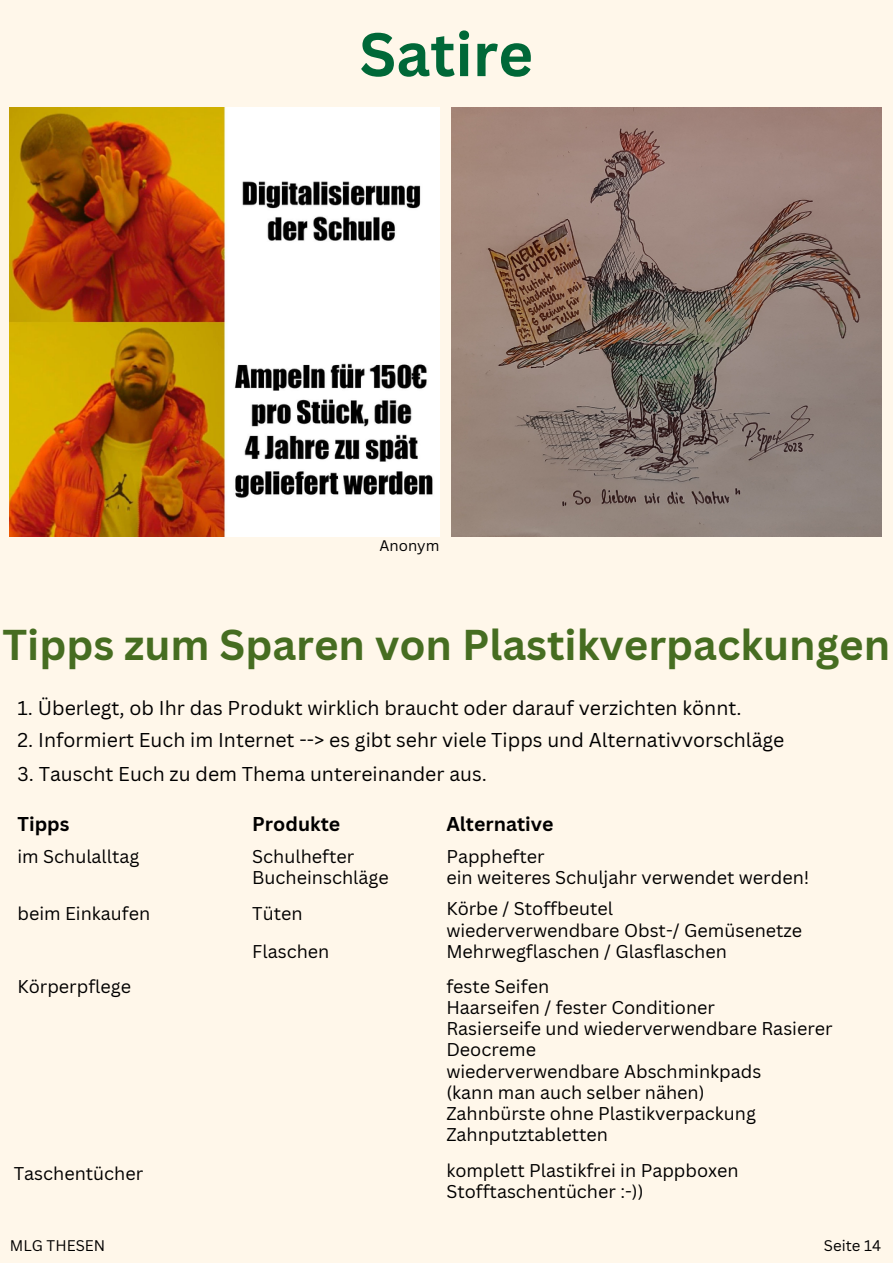
<style>
.page{position:relative;width:893px;height:1264px;background:#fff}
.page>*{position:absolute;margin:0;border:0;box-sizing:border-box;transform-origin:0 0}
.t1{font:700 60px "Canva Sans";color:#006838}
.t2{font:700 42px "Canva Sans";color:#466d21}
.t3{font:19.5px "Canva Sans";color:#000}
.t4{font:700 19.5px "Canva Sans";color:#000}
.t5{font:18px "Canva Sans";color:#000}
.t6{font:15px "Canva Sans";color:#000}
.t7{font:14.85px "Canva Sans";color:#000}
</style>
<div class="page">
<div style="left:0;top:0;width:892px;height:1262px;background:#fff7ea"></div>
<img style="left:10px;top:107px;width:429px;height:430px">
<img style="left:451px;top:107px;width:430px;height:430px">
<p class="t1" style="left:359px;top:12px;width:175px">Satire</p>
<p class="t7" style="left:379px;top:535px;width:61px">Anonym</p>
<p class="t2" style="left:2px;top:615px;width:889px">Tipps zum Sparen von Plastikverpackungen</p>
<p class="t3" style="left:18px;top:694px;width:725px">1. Überlegt, ob Ihr das Produkt wirklich braucht oder darauf verzichten könnt.</p>
<p class="t3" style="left:18px;top:726px;width:768px">2. Informiert Euch im Internet --&gt; es gibt sehr viele Tipps und Alternativvorschläge</p>
<p class="t3" style="left:18px;top:759px;width:471px">3. Tauscht Euch zu dem Thema untereinander aus.</p>
<p class="t4" style="left:18px;top:810px;width:53px">Tipps</p>
<p class="t4" style="left:446px;top:810px;width:109px">Alternative</p>
<p class="t5" style="left:18px;top:843px;width:123px">im Schulalltag</p>
<p class="t5" style="left:252px;top:843px;width:103px">Schulhefter</p>
<p class="t5" style="left:252px;top:864px;width:138px">Bucheinschläge</p>
<p class="t4" style="left:252px;top:810px;width:89px">Produkte</p>
<p class="t5" style="left:446px;top:843px;width:100px">Papphefter</p>
<p class="t5" style="left:446px;top:864px;width:364px">ein weiteres Schuljahr verwendet werden!</p>
<p class="t5" style="left:18px;top:901px;width:134px">beim Einkaufen</p>
<p class="t5" style="left:252px;top:901px;width:52px">Tüten</p>
<p class="t5" style="left:446px;top:896px;width:168px">Körbe / Stoffbeutel</p>
<p class="t5" style="left:446px;top:917px;width:357px">wiederverwendbare Obst-/ Gemüsenetze</p>
<p class="t5" style="left:252px;top:938px;width:78px">Flaschen</p>
<p class="t5" style="left:446px;top:938px;width:282px">Mehrwegflaschen / Glasflaschen</p>
<p class="t5" style="left:18px;top:973px;width:115px">Körperpflege</p>
<p class="t5" style="left:446px;top:973px;width:104px">feste Seifen</p>
<p class="t5" style="left:446px;top:994px;width:270px">Haarseifen / fester Conditioner</p>
<p class="t5" style="left:446px;top:1016px;width:388px">Rasierseife und wiederverwendbare Rasierer</p>
<p class="t5" style="left:446px;top:1037px;width:91px">Deocreme</p>
<p class="t5" style="left:446px;top:1058px;width:316px">wiederverwendbare Abschminkpads</p>
<p class="t5" style="left:446px;top:1079px;width:260px">(kann man auch selber nähen)</p>
<p class="t5" style="left:446px;top:1100px;width:311px">Zahnbürste ohne Plastikverpackung</p>
<p class="t5" style="left:446px;top:1121px;width:163px">Zahnputztabletten</p>
<p class="t5" style="left:14px;top:1160px;width:131px">Taschentücher</p>
<p class="t5" style="left:446px;top:1157px;width:294px">komplett Plastikfrei in Pappboxen</p>
<p class="t5" style="left:446px;top:1178px;width:199px">Stofftaschentücher :-))</p>
<p class="t6" style="left:10px;top:1234px;width:97px">MLG THESEN</p>
<p class="t6" style="left:823px;top:1234px;width:59px">Seite 14</p>
</div>
